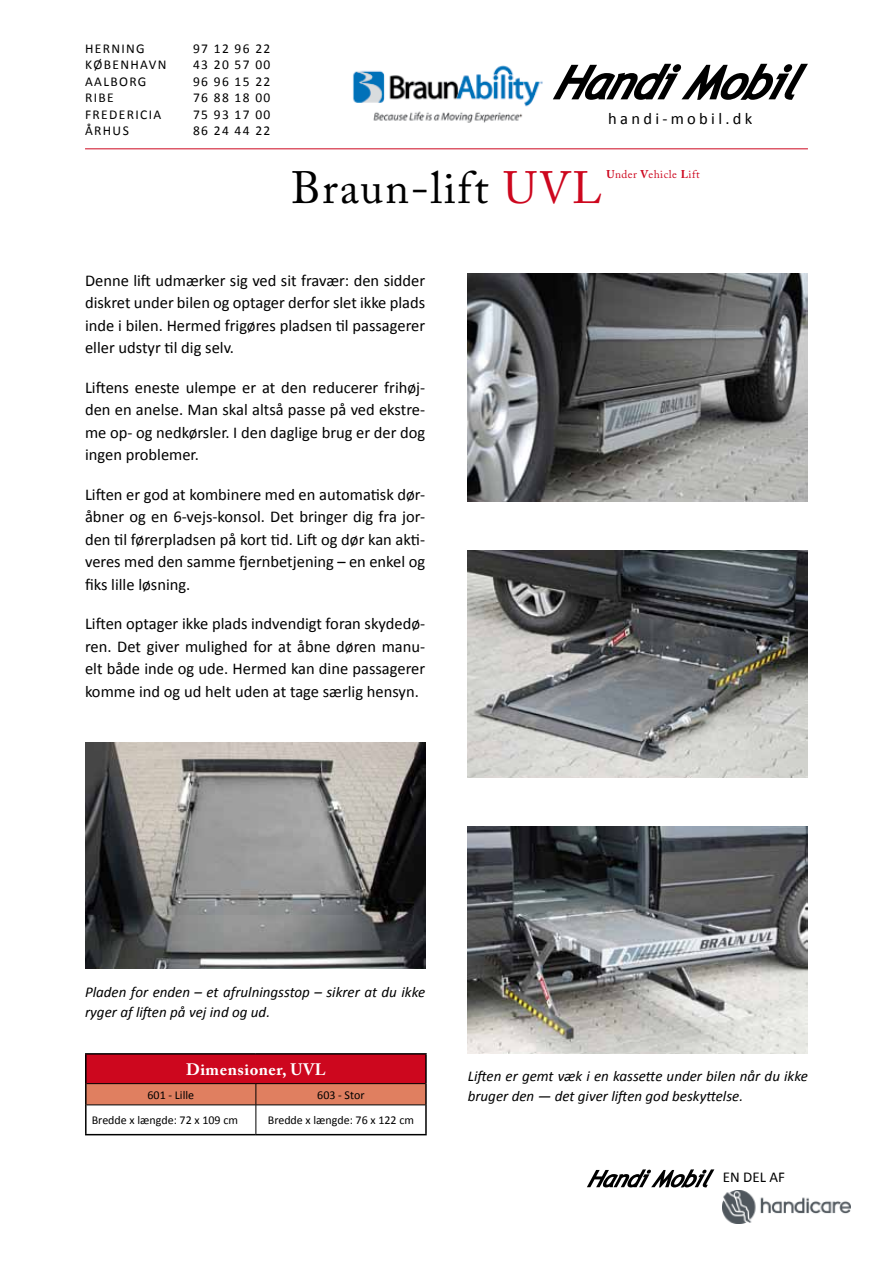
<style>
.page{position:relative;width:893px;height:1263px;background:#fff}
.page>*{position:absolute;margin:0;border:0;box-sizing:border-box;transform-origin:0 0}
.t1{font:45px "Adobe Caslon Pro";letter-spacing:.04em;color:#000}
.t2{font:16.5px/22.5px "Calibri";color:#000;text-align:justify}
.t3{font:700 16.5px "Adobe Caslon Pro";letter-spacing:.03em;color:#fff}
.t4{font:16.5px "Calibri";letter-spacing:.2em;color:#000}
.t5{font:italic 15px/19.5px "Calibri";color:#000}
.t6{font:15px "Calibri";color:#000}
.t7{font:13.5px "Calibri";letter-spacing:.1em;color:#000}
.t8{font:12px "Calibri";color:#000}
.t9{font:11.25px "Adobe Caslon Pro";letter-spacing:.04em;color:#cd071e}
.s1{font-weight:700}
.s2{color:#cd071e}
</style>
<div class="page">
<img style="left:353px;top:65px;width:190px;height:58px">
<svg style="left:553px;top:64px;width:255px;height:36px"></svg>
<svg style="left:587px;top:1169px;width:127px;height:18px"></svg>
<img style="left:723px;top:1191px;width:127px;height:32px">
<hr style="left:85px;top:148px;width:723px;height:1px;background:#cd071e">
<div style="left:86px;top:1054px;width:340px;height:30px;background:#cd071e"></div>
<hr style="left:87px;top:1083px;width:169px;height:1px;background:#000">
<hr style="left:256px;top:1083px;width:169px;height:1px;background:#000">
<svg style="left:87px;top:1084px;width:338px;height:50px"></svg>
<hr style="left:85px;top:1053px;width:171px;height:1px;background:#000">
<hr style="left:85px;top:1054px;width:2px;height:30px;background:#000">
<hr style="left:256px;top:1053px;width:171px;height:1px;background:#000">
<hr style="left:425px;top:1054px;width:2px;height:30px;background:#000">
<hr style="left:85px;top:1084px;width:2px;height:21px;background:#000">
<hr style="left:425px;top:1084px;width:2px;height:21px;background:#000">
<hr style="left:85px;top:1105px;width:2px;height:29px;background:#000">
<hr style="left:425px;top:1105px;width:2px;height:29px;background:#000">
<hr style="left:85px;top:1134px;width:171px;height:1px;background:#000">
<hr style="left:256px;top:1134px;width:171px;height:1px;background:#000">
<img style="left:85px;top:742px;width:340px;height:227px">
<img style="left:468px;top:550px;width:340px;height:227px">
<img style="left:468px;top:826px;width:340px;height:227px">
<img style="left:468px;top:273px;width:340px;height:228px">
<p class="t7" style="left:85px;top:40px;width:61px">HERNING</p>
<p class="t7" style="left:193px;top:40px;width:79px">97 12 96 22</p>
<p class="t7" style="left:85px;top:56px;width:83px">KØBENHAVN</p>
<p class="t7" style="left:193px;top:56px;width:79px">43 20 57 00</p>
<p class="t7" style="left:85px;top:73px;width:63px">AALBORG</p>
<p class="t7" style="left:193px;top:73px;width:79px">96 96 15 22</p>
<p class="t7" style="left:85px;top:89px;width:30px">RIBE</p>
<p class="t7" style="left:193px;top:89px;width:79px">76 88 18 00</p>
<p class="t7" style="left:85px;top:106px;width:78px">FREDERICIA</p>
<p class="t7" style="left:193px;top:106px;width:79px">75 93 17 00</p>
<p class="t7" style="left:85px;top:122px;width:45px">ÅRHUS</p>
<p class="t7" style="left:193px;top:122px;width:79px">86 24 44 22</p>
<p class="t4" style="left:608px;top:108px;width:146px">handi-mobil.dk</p>
<p class="t9" style="left:606px;top:168px;width:95px"><span class="s1">U</span>nder <span class="s1">V</span>ehicle <span class="s1">L</span>ift</p>
<h1 class="t1" style="left:291px;top:161px;width:312px">Braun-lift <span class="s2">UVL</span></h1>
<p class="t2" style="left:85px;top:268px;width:342px">Denne lift udmærker sig ved sit fravær: den sidder diskret under bilen og optager derfor slet ikke plads inde i bilen. Hermed frigøres pladsen til passagerer eller udstyr til dig selv.</p>
<p class="t2" style="left:85px;top:375px;width:342px">Liftens eneste ulempe er at den reducerer frihøj&shy;den en anelse. Man skal altså passe på ved ekstre&shy;me op- og nedkørsler. I den daglige brug er der dog ingen problemer.</p>
<p class="t2" style="left:85px;top:482px;width:342px">Liften er god at kombinere med en automatisk dør&shy;åbner og en 6-vejs-konsol. Det bringer dig fra jor&shy;den til førerpladsen på kort tid. Lift og dør kan akti&shy;veres med den samme fjernbetjening – en enkel og fiks lille løsning.</p>
<p class="t2" style="left:85px;top:612px;width:342px">Liften optager ikke plads indvendigt foran skydedø&shy;ren. Det giver mulighed for at åbne døren manu&shy;elt både inde og ude. Hermed kan dine passagerer komme ind og ud helt uden at tage særlig hensyn.</p>
<p class="t5" style="left:85px;top:982px;width:342px">Pladen for enden – et afrulningsstop – sikrer at du ikke ryger af liften på vej ind og ud.</p>
<p class="t3" style="left:186px;top:1059px;width:141px">Dimensioner, UVL</p>
<p class="t8" style="left:148px;top:1087px;width:48px">601 - Lille</p>
<p class="t8" style="left:317px;top:1087px;width:49px">603 - Stor</p>
<p class="t8" style="left:92px;top:1113px;width:148px">Bredde x længde: 72 x 109 cm</p>
<p class="t8" style="left:268px;top:1113px;width:148px">Bredde x længde: 76 x 122 cm</p>
<p class="t5" style="left:468px;top:1066px;width:342px">Liften er gemt væk i en kassette under bilen når du ikke bruger den — det giver liften god beskyttelse.</p>
<p class="t6" style="left:723px;top:1168px;width:64px">EN DEL AF</p>
</div>
